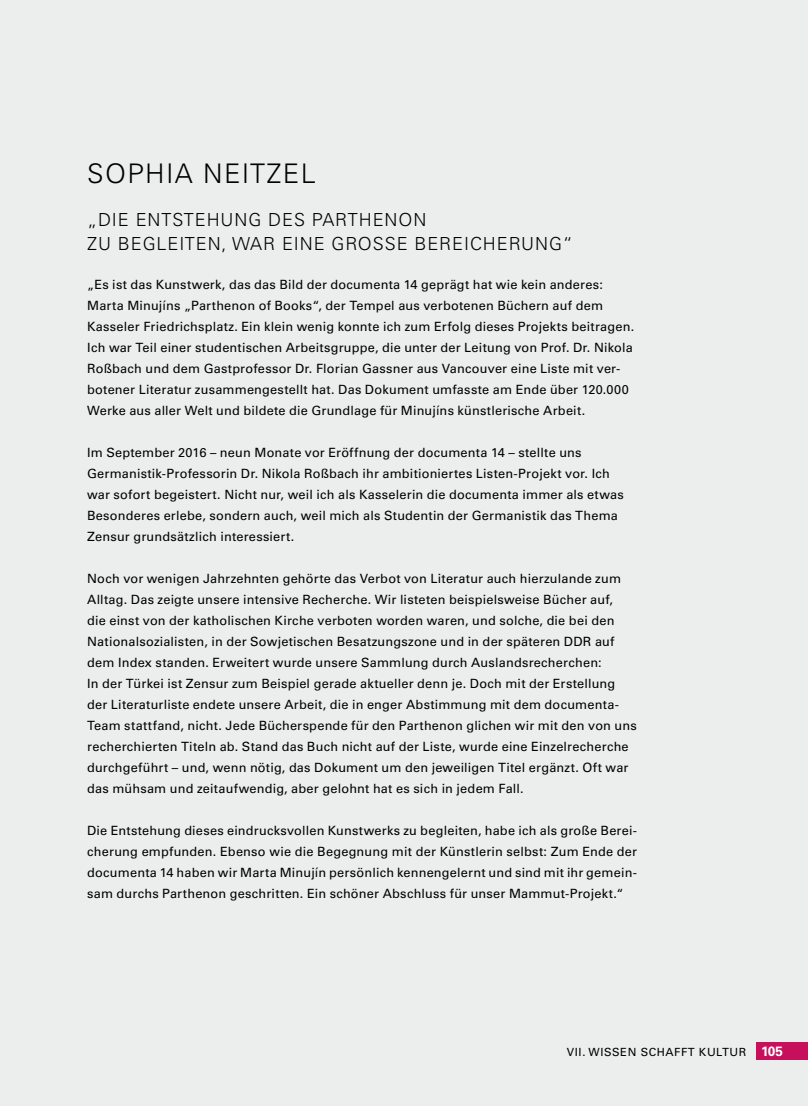
<style>
.page{position:relative;width:808px;height:1106px;background:#eceeed}
.page>*{position:absolute;margin:0;border:0;box-sizing:border-box;transform-origin:0 0}
.t1{font:300 27px "Univers LT";color:#000}
.t2{font:300 18px "Univers LT";letter-spacing:.05em;color:#000}
.t3{font:700 13.5px "Univers LT";color:#fff}
.t4{font:12.75px/21px "Univers LT";letter-spacing:.015em;color:#000}
.t5{font:11.25px "Univers LT";letter-spacing:.05em;color:#000}
</style>
<div class="page">
<div style="left:757px;top:1042px;width:51px;height:17px;background:#c7105c"></div>
<h1 class="t1" style="left:87px;top:158px;width:20px">SOPH</h1>
<h1 class="t1" style="left:166px;top:158px;width:133px">IA NE ITZEL</h1>
<h2 class="t2" style="left:87px;top:208px;width:62px">„DIE ENTSTEHUN</h2>
<h2 class="t2" style="left:248px;top:208px;width:77px">G DES PARTHENON</h2>
<h2 class="t2" style="left:87px;top:232px;width:111px">ZU BEGLEITEN</h2>
<h2 class="t2" style="left:222px;top:232px;width:26px">, WAR</h2>
<h2 class="t2" style="left:282px;top:232px;width:67px">EINE GROSSE</h2>
<h2 class="t2" style="left:414px;top:232px;width:25px">BERE</h2>
<h2 class="t2" style="left:464px;top:232px;width:15px">ICHERUN</h2>
<h2 class="t2" style="left:549px;top:232px;width:25px">G“</h2>
<p class="t4" style="left:87px;top:273px;width:549px">„Es ist das Kunstwerk, das das Bild der documenta 14 geprägt hat wie kein anderes:<br>Marta Minujíns „Parthenon of Books“, der Tempel aus verbotenen Büchern auf dem Kasseler Friedrichsplatz. Ein klein wenig konnte ich zum Erfolg dieses Projekts beitragen.<br>Ich war Teil einer studentischen Arbeitsgruppe, die unter der Leitung von Prof. Dr. Nikola Roßbach und dem Gastprofessor Dr. Florian Gassner aus Vancouver eine Liste mit ver&shy;botener Literatur zusammengestellt hat. Das Dokument umfasste am Ende über 120.000<br>Werke aus aller Welt und bildete die Grundlage für Minujíns künstlerische Arbeit.</p>
<p class="t4" style="left:87px;top:441px;width:538px">Im September 2016 – neun Monate vor Eröffnung der documenta 14 – stellte uns Germanistik-Professorin Dr. Nikola Roßbach ihr ambitioniertes Listen-Projekt vor. Ich war sofort begeistert. Nicht nur, weil ich als Kasselerin die documenta immer als etwas Besonderes erlebe, sondern auch, weil mich als Studentin der Germanistik das Thema Zensur grundsätzlich interessiert.</p>
<p class="t4" style="left:87px;top:567px;width:551px">Noch vor wenigen Jahrzehnten gehörte das Verbot von Literatur auch hierzulande zum Alltag. Das zeigte unsere intensive Recherche. Wir listeten beispielsweise Bücher auf,<br>die einst von der katholischen Kirche verboten worden waren, und solche, die bei den Nationalsozialisten, in der Sowjetischen Besatzungszone und in der späteren DDR auf dem Index standen. Erweitert wurde unsere Sammlung durch Auslandsrecherchen:<br>In der Türkei ist Zensur zum Beispiel gerade aktueller denn je. Doch mit der Erstellung der Literaturliste endete unsere Arbeit, die in enger Abstimmung mit dem documenta-Team stattfand, nicht. Jede Bücherspende für den Parthenon glichen wir mit den von uns recherchierten Titeln ab. Stand das Buch nicht auf der Liste, wurde eine Einzelrecherche durchgeführt – und, wenn nötig, das Dokument um den jeweiligen Titel ergänzt. Oft war das mühsam und zeitaufwendig, aber gelohnt hat es sich in jedem Fall.</p>
<p class="t4" style="left:87px;top:819px;width:551px;text-align:justify">Die Entstehung dieses eindrucksvollen Kunstwerks zu begleiten, habe ich als große Berei&shy;cherung empfunden. Ebenso wie die Begegnung mit der Künstlerin selbst: Zum Ende der documenta 14 haben wir Marta Minujín persönlich kennengelernt und sind mit ihr gemein&shy;sam durchs Parthenon geschritten. Ein schöner Abschluss für unser Mammut-Projekt.“</p>
<p class="t5" style="left:567px;top:1045px;width:181px">VII. WISSEN SCHAFFT KULTUR</p>
<p class="t3" style="left:761px;top:1043px;width:23px">105</p>
</div>
